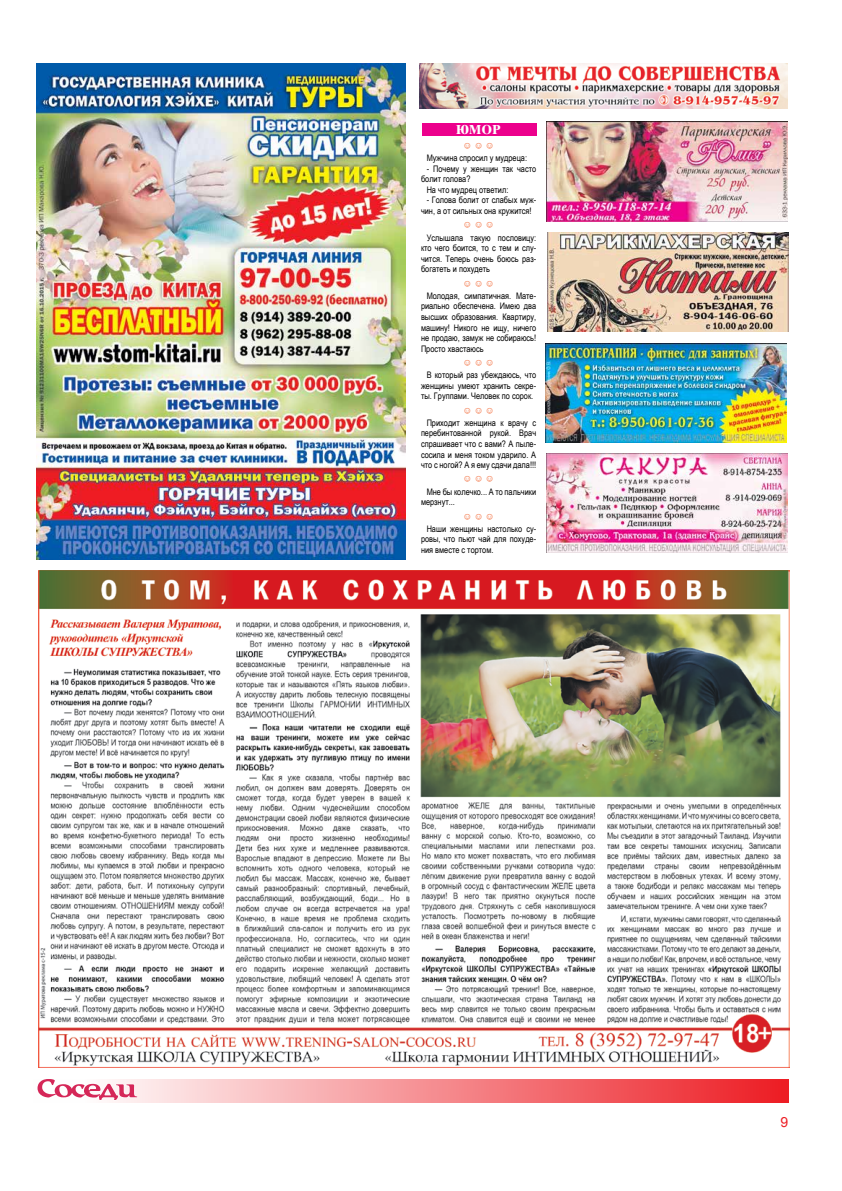
<style>
.page{position:relative;width:842px;height:1191px;background:#fff}
.page>*{position:absolute;margin:0;border:0;box-sizing:border-box;transform-origin:0 0}
.t1{font:14px "Arial";color:#ed1d24}
.t2{font:700 13px "Times Ten Cyr";color:#fff}
.t3{font:9px/10.5px "Arial Narrow";color:#000;text-align:justify}
.t4{font:9px "Arial Narrow";color:#f15a22}
</style>
<div class="page">
<div style="left:33px;top:1078px;width:755px;height:24px;background:linear-gradient(to right,#fff,#ed1d24)"></div>
<svg style="left:37px;top:1078px;width:101px;height:22px"></svg>
<img style="left:37px;top:64px;width:368px;height:496px">
<img style="left:546px;top:122px;width:241px;height:99px">
<img style="left:38px;top:571px;width:751px;height:496px">
<img style="left:548px;top:232px;width:241px;height:100px">
<img style="left:545px;top:343px;width:241px;height:99px">
<img style="left:547px;top:454px;width:241px;height:99px">
<div style="left:422px;top:123px;width:114px;height:13px;background:#ec008c"></div>
<img style="left:419px;top:64px;width:368px;height:45px">
<h2 class="t2" style="left:456px;top:122px;width:46px">ЮМОР</h2>
<p class="t4" style="left:463px;top:138px;width:33px">☺ ☺ ☺</p>
<p class="t3" style="left:427px;top:153px;width:102px">Мужчина спросил у мудреца:</p>
<p class="t3" style="left:427px;top:163px;width:111px">- Почему у женщин так часто</p>
<p class="t3" style="left:421px;top:174px;width:51px">болит голова?</p>
<p class="t3" style="left:427px;top:184px;width:83px">На что мудрец ответил:</p>
<p class="t3" style="left:421px;top:195px;width:117px;text-indent:6px">- Голова болит от слабых муж&shy;чин, а от сильных она кружится!</p>
<p class="t4" style="left:463px;top:217px;width:33px">☺ ☺ ☺</p>
<p class="t3" style="left:421px;top:232px;width:117px;text-indent:6px">Услышала такую пословицу: кто чего боится, то с тем и слу&shy;чится. Теперь очень боюсь раз&shy;богатеть и похудеть</p>
<p class="t4" style="left:463px;top:276px;width:33px">☺ ☺ ☺</p>
<p class="t3" style="left:421px;top:290px;width:117px;text-indent:6px">Молодая, симпатичная. Мате&shy;риально обеспечена. Имею два высших образования. Квартиру, машину! Никого не ищу, ничего не продаю, замуж не собираюсь!<br>Просто хвастаюсь</p>
<p class="t4" style="left:463px;top:355px;width:33px">☺ ☺ ☺</p>
<p class="t3" style="left:421px;top:369px;width:117px;text-indent:6px">В который раз убеждаюсь, что женщины умеют хранить секре&shy;ты. Группами. Человек по сорок.</p>
<p class="t4" style="left:463px;top:403px;width:33px">☺ ☺ ☺</p>
<p class="t3" style="left:421px;top:417px;width:117px;text-indent:6px">Приходит женщина к врачу с перебинтованной рукой. Врач спрашивает что с вами? А пыле&shy;сосила и меня током ударило. А что с ногой? А я ему сдачи дала!!!</p>
<p class="t4" style="left:463px;top:471px;width:33px">☺ ☺ ☺</p>
<p class="t3" style="left:421px;top:486px;width:117px;text-indent:6px">Мне бы колечко... А то пальчики мерзнут...</p>
<p class="t4" style="left:463px;top:509px;width:33px">☺ ☺ ☺</p>
<p class="t3" style="left:421px;top:523px;width:117px;text-indent:6px">Наши женщины настолько су&shy;ровы, что пьют чай для похуде&shy;ния вместе с тортом.</p>
<h1 class="t1" style="left:780px;top:1112px;width:9px">9</h1>
</div>
